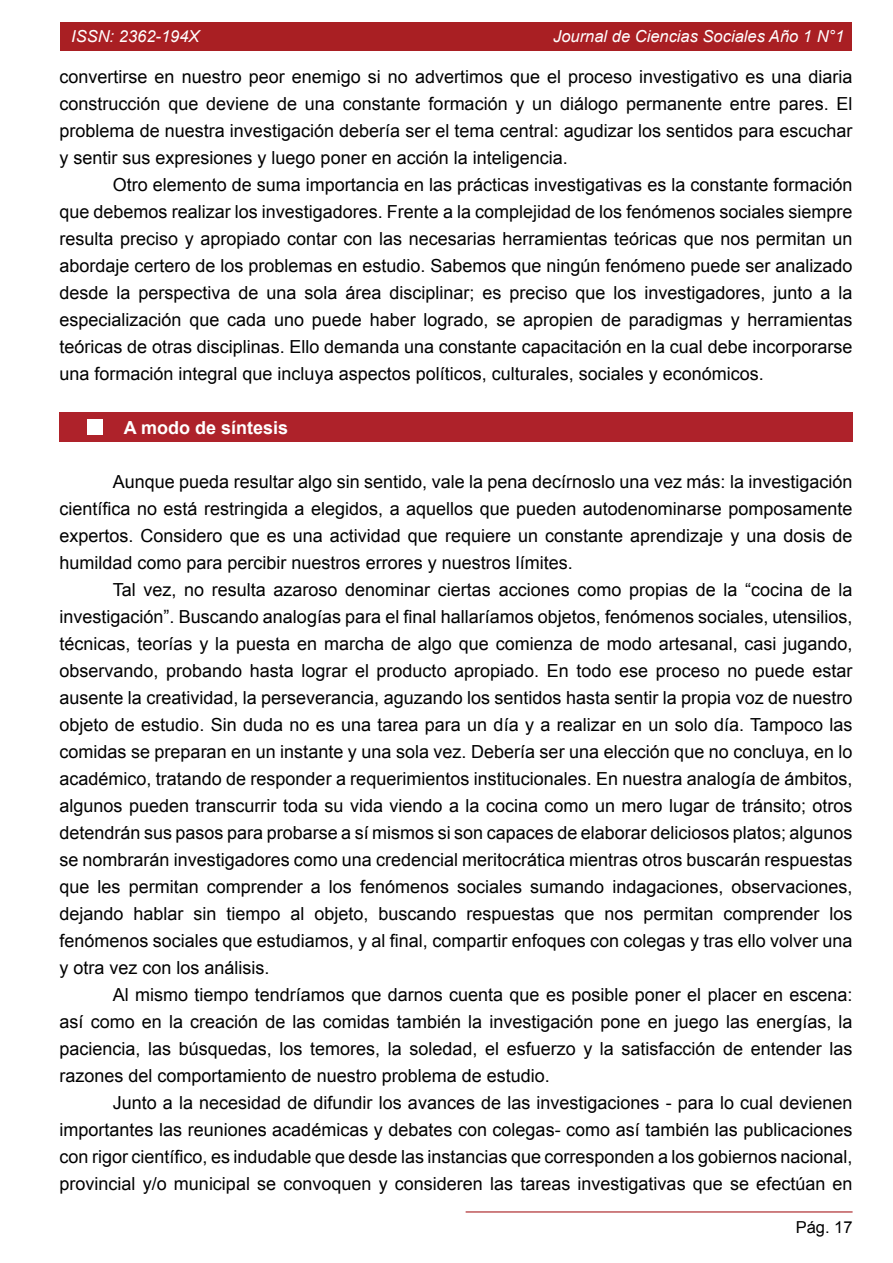
<style>
.page{position:relative;width:893px;height:1263px;background:#fff}
.page>*{position:absolute;margin:0;border:0;box-sizing:border-box;transform-origin:0 0}
.t1{font:18px/27px "Arial";color:#000;text-align:justify}
.t2{font:700 18px "Arial";color:#fff}
.t3{font:italic 16.5px "Arial";color:#fff}
.t4{font:16.5px "Arial";color:#000}
</style>
<div class="page">
<div style="left:60px;top:22px;width:792px;height:28px;background:#a91f23"></div>
<hr style="left:466px;top:1211px;width:387px;height:1px;background:#a91f23">
<div style="left:60px;top:412px;width:793px;height:30px;background:#ae222a"></div>
<div style="left:87px;top:420px;width:15px;height:15px;background:#fff"></div>
<p class="t3" style="left:71px;top:25px;width:130px">ISSN: 2362-194X</p>
<p class="t3" style="left:553px;top:25px;width:293px">Journal de Ciencias Sociales Año 1 N°1</p>
<p class="t1" style="left:60px;top:63px;width:794px">convertirse en nuestro peor enemigo si no advertimos que el proceso investigativo es una diaria construcción que deviene de una constante formación y un diálogo permanente entre pares. El problema de nuestra investigación debería ser el tema central: agudizar los sentidos para escuchar y sentir sus expresiones y luego poner en acción la inteligencia.</p>
<p class="t1" style="left:60px;top:171px;width:794px;text-indent:53px">Otro elemento de suma importancia en las prácticas investigativas es la constante formación que debemos realizar los investigadores. Frente a la complejidad de los fenómenos sociales siempre resulta preciso y apropiado contar con las necesarias herramientas teóricas que nos permitan un abordaje certero de los problemas en estudio. Sabemos que ningún fenómeno puede ser analizado desde la perspectiva de una sola área disciplinar; es preciso que los investigadores, junto a la especialización que cada uno puede haber logrado, se apropien de paradigmas y herramientas teóricas de otras disciplinas. Ello demanda una constante capacitación en la cual debe incorporarse una formación integral que incluya aspectos políticos, culturales, sociales y económicos.</p>
<p class="t2" style="left:124px;top:416px;width:166px">A modo de síntesis</p>
<p class="t1" style="left:60px;top:468px;width:794px;text-indent:53px">Aunque pueda resultar algo sin sentido, vale la pena decírnoslo una vez más: la investigación científica no está restringida a elegidos, a aquellos que pueden autodenominarse pomposamente expertos. Considero que es una actividad que requiere un constante aprendizaje y una dosis de humildad como para percibir nuestros errores y nuestros límites.</p>
<p class="t1" style="left:60px;top:576px;width:795px;text-indent:53px">Tal vez, no resulta azaroso denominar ciertas acciones como propias de la “cocina de la investigación”. Buscando analogías para el final hallaríamos objetos, fenómenos sociales, utensilios, técnicas, teorías y la puesta en marcha de algo que comienza de modo artesanal, casi jugando, observando, probando hasta lograr el producto apropiado. En todo ese proceso no puede estar ausente la creatividad, la perseverancia, aguzando los sentidos hasta sentir la propia voz de nuestro objeto de estudio. Sin duda no es una tarea para un día y a realizar en un solo día. Tampoco las comidas se preparan en un instante y una sola vez. Debería ser una elección que no concluya, en lo académico, tratando de responder a requerimientos institucionales. En nuestra analogía de ámbitos, algunos pueden transcurrir toda su vida viendo a la cocina como un mero lugar de tránsito; otros detendrán sus pasos para probarse a sí mismos si son capaces de elaborar deliciosos platos; algunos se nombrarán investigadores como una credencial meritocrática mientras otros buscarán respuestas que les permitan comprender a los fenómenos sociales sumando indagaciones, observaciones, dejando hablar sin tiempo al objeto, buscando respuestas que nos permitan comprender los fenómenos sociales que estudiamos, y al final, compartir enfoques con colegas y tras ello volver una y otra vez con los análisis.</p>
<p class="t1" style="left:60px;top:981px;width:794px;text-indent:53px">Al mismo tiempo tendríamos que darnos cuenta que es posible poner el placer en escena: así como en la creación de las comidas también la investigación pone en juego las energías, la paciencia, las búsquedas, los temores, la soledad, el esfuerzo y la satisfacción de entender las razones del comportamiento de nuestro problema de estudio.</p>
<p class="t1" style="left:60px;top:1089px;width:795px;text-indent:53px">Junto a la necesidad de difundir los avances de las investigaciones - para lo cual devienen importantes las reuniones académicas y debates con colegas- como así también las publicaciones con rigor científico, es indudable que desde las instancias que corresponden a los gobiernos nacional, provincial y/o municipal se convoquen y consideren las tareas investigativas que se efectúan en</p>
<p class="t4" style="left:796px;top:1216px;width:58px">Pág. 17</p>
</div>
